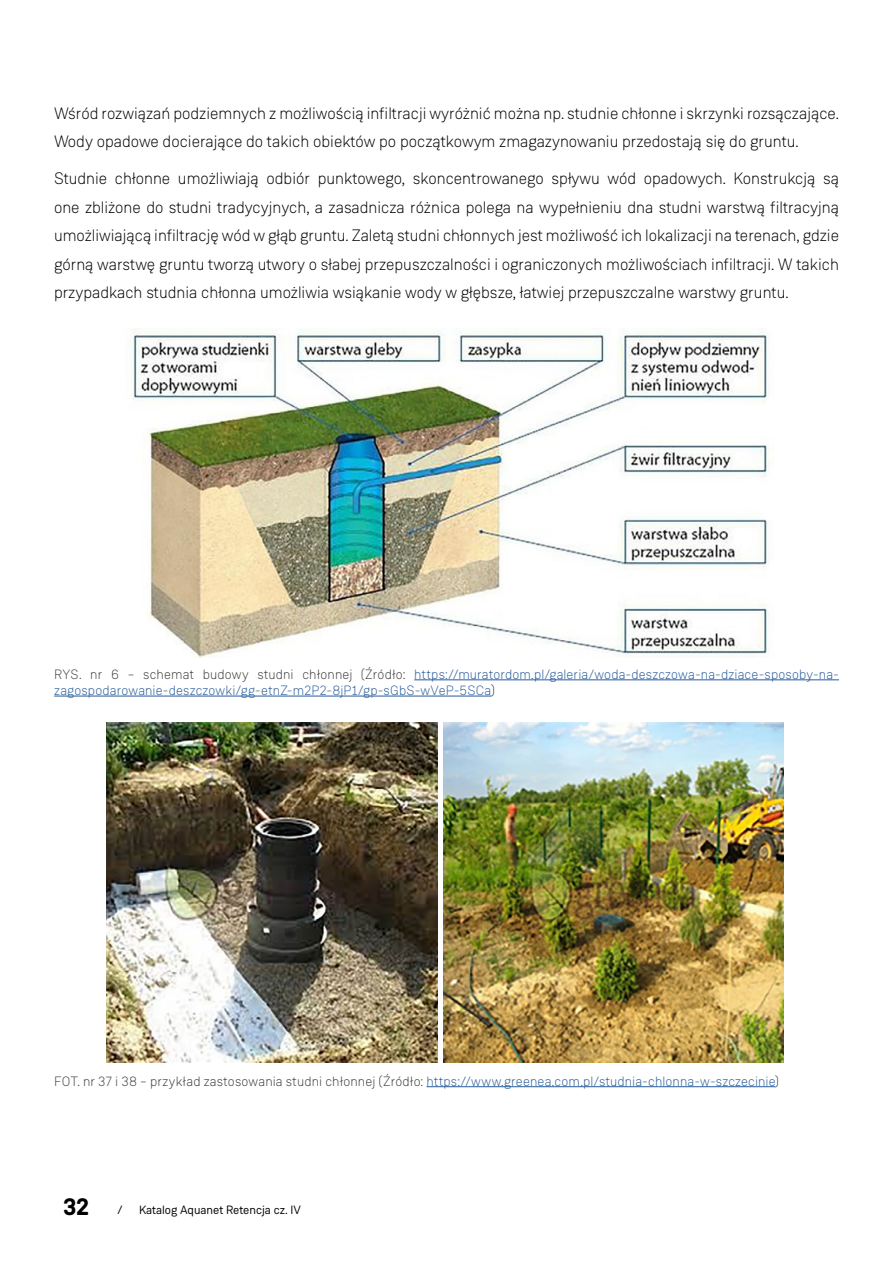
<style>
.page{position:relative;width:893px;height:1263px;background:#fff}
.page>*{position:absolute;margin:0;border:0;box-sizing:border-box;transform-origin:0 0}
.t1{font:700 24px "Weissenhof Grotesk";color:#000}
.t2{font:300 16.5px/28.5px "Weissenhof Grotesk";color:#000}
.t3{font:300 13.5px/16.2px "Weissenhof Grotesk";letter-spacing:.01em;color:#275b9b}
.t4{font:300 13.5px "Weissenhof Grotesk";letter-spacing:.01em;color:#3c3c3b}
.t5{font:12px "Weissenhof Grotesk";color:#000}
.s1{color:#3c3c3b}
.s2{color:#275b9b}
.s3{font-weight:400;font-size:12px}
</style>
<div class="page">
<img style="left:131px;top:328px;width:638px;height:329px">
<hr style="left:414px;top:679px;width:425px;height:1px;background:#275b9b">
<hr style="left:54px;top:696px;width:437px;height:1px;background:#275b9b">
<hr style="left:426px;top:1086px;width:349px;height:1px;background:#275b9b">
<img style="left:106px;top:722px;width:678px;height:340px">
<div style="left:438px;top:720px;width:5px;height:347px;background:#fff"></div>
<p class="t2" style="left:54px;top:99px;width:786px">Wśród rozwiązań podziemnych z możliwością infiltracji wyróżnić można np. studnie chłonne i skrzynki rozsączające.<br>Wody opadowe docierające do takich obiektów po początkowym zmagazynowaniu przedostają się do gruntu.</p>
<p class="t2" style="left:54px;top:164px;width:787px;text-align:justify">Studnie chłonne umożliwiają odbiór punktowego, skoncentrowanego spływu wód opadowych. Konstrukcją są one zbliżone do studni tradycyjnych, a zasadnicza różnica polega na wypełnieniu dna studni warstwą filtracyjną umożliwiającą infiltrację wód w głąb gruntu. Zaletą studni chłonnych jest możliwość ich lokalizacji na terenach, gdzie górną warstwę gruntu tworzą utwory o słabej przepuszczalności i ograniczonych możliwościach infiltracji. W takich przypadkach studnia chłonna umożliwia wsiąkanie wody w głębsze, łatwiej przepuszczalne warstwy gruntu.</p>
<p class="t3" style="left:54px;top:666px;width:786px"><span class="s1">RYS. nr 6 – schemat budowy studni chłonnej (Źródło:</span> https://muratordom.pl/galeria/woda-deszczowa-na-dziace-sposoby-na&shy;zagospodarowanie-deszczowki/gg-etnZ-m2P2-8jP1/gp-sGbS-wVeP-5SCa<span class="s1">)</span></p>
<p class="t4" style="left:54px;top:1073px;width:726px">FOT. nr 37 i 38 – przykład zastosowania studni chłonnej (Źródło: <span class="s2">https://www.greenea.com.pl/studnia-chlonna-w-szczecinie</span>)</p>
<h1 class="t1" style="left:64px;top:1191px;width:60px">32 <span class="s3">/</span></h1>
<p class="t5" style="left:139px;top:1202px;width:163px">Katalog Aquanet Retencja cz. IV</p>
</div>
